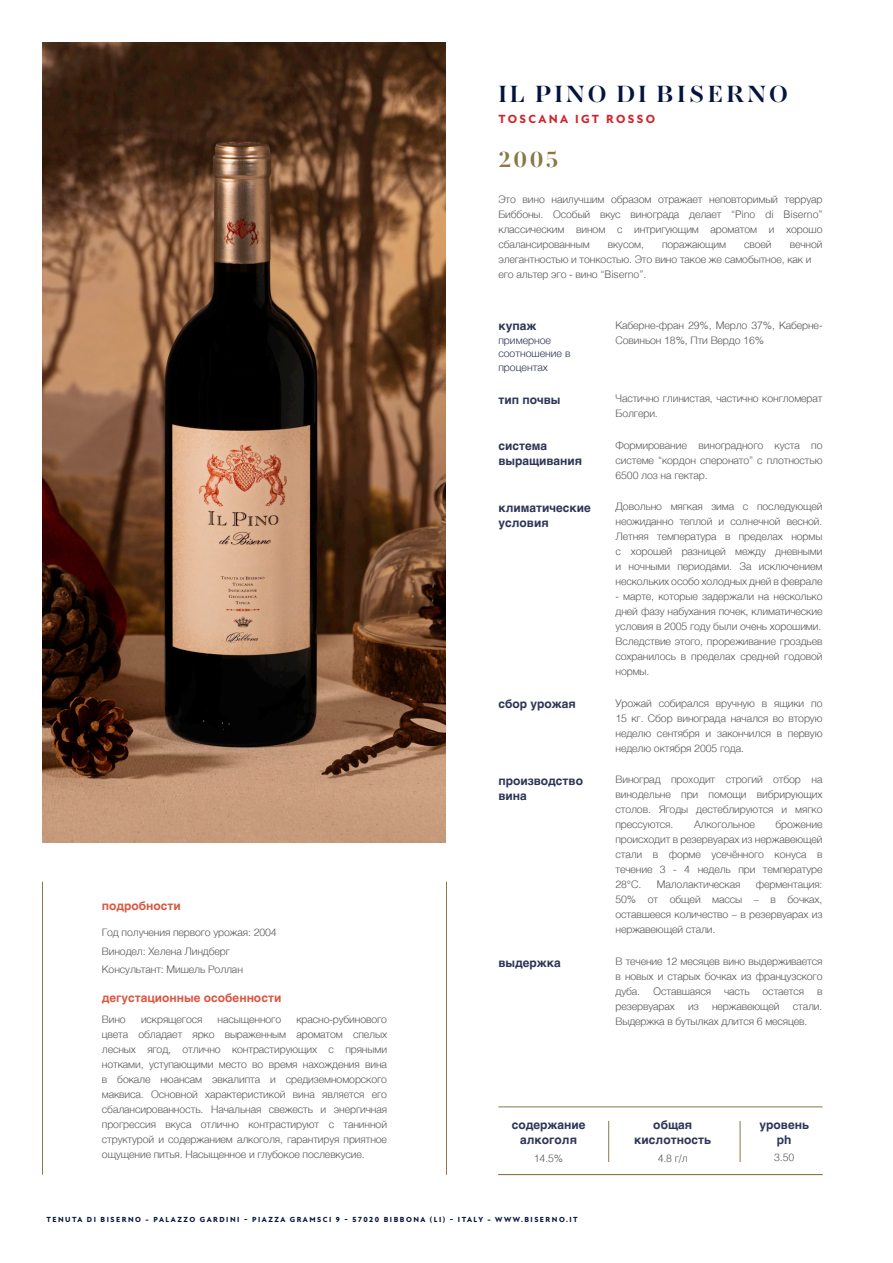
<style>
.page{position:relative;width:893px;height:1263px;background:#fff}
.page>*{position:absolute;margin:0;border:0;box-sizing:border-box;transform-origin:0 0}
.t1{font:700 24px "AW Conqueror Std Didot";letter-spacing:.125em;color:#04143c}
.t2{font:700 22.5px "AW Conqueror Std Didot";color:#897744}
.t3{font:700 12px/15px "Helvetica";color:#2d3455}
.t4{font:700 12px "Helvetica";color:#d95842}
.t5{font:800 12px "Atten New";letter-spacing:.2em;color:#d1232a}
.t6{font:300 10.5px/15px "Helvetica";letter-spacing:-.01em;color:#57585a;text-align:justify}
.t7{font:300 10.5px/13.5px "Helvetica";color:#2d3455}
.t8{font:800 7.5px "Atten New";letter-spacing:.2em;color:#04143c}
</style>
<div class="page">
<hr style="left:446px;top:882px;width:1px;height:293px;background:#897744">
<hr style="left:42px;top:882px;width:1px;height:293px;background:#897744">
<img style="left:42px;top:43px;width:404px;height:799px">
<hr style="left:498px;top:1174px;width:324px;height:1px;background:#897744">
<hr style="left:608px;top:1121px;width:1px;height:41px;background:#897744">
<hr style="left:740px;top:1121px;width:1px;height:41px;background:#897744">
<hr style="left:498px;top:1106px;width:324px;height:1px;background:#897744">
<p class="t1" style="left:498px;top:82px;width:291px">IL PINO DI BISERNO</p>
<p class="t5" style="left:498px;top:112px;width:158px">TOSCANA IGT ROSSO</p>
<p class="t2" style="left:498px;top:148px;width:62px">2005</p>
<p class="t6" style="left:498px;top:191px;width:326px">Это вино наилучшим образом отражает неповторимый терруар Биббоны. Особый вкус винограда делает “Pino di Biserno” классическим вином с интригующим ароматом и хорошо сбалансированным</p>
<p class="t6" style="left:498px;top:236px;width:326px;text-indent:291px">вечной элегантностью и тонкостью. Это вино такое же самобытное, как и</p>
<p class="t6" style="left:498px;top:266px;width:149px">его альтер эго - вино “Biserno”.</p>
<p class="t6" style="left:608px;top:236px;width:38px">вкусом,</p>
<p class="t6" style="left:662px;top:236px;width:66px">поражающим</p>
<p class="t6" style="left:744px;top:236px;width:29px">своей</p>
<p class="t4" style="left:102px;top:896px;width:81px">подробности</p>
<p class="t6" style="left:102px;top:924px;width:176px">Год получения первого урожая: 2004</p>
<p class="t6" style="left:102px;top:943px;width:130px">Винодел: Хелена Линдберг</p>
<p class="t6" style="left:102px;top:961px;width:143px">Консультант: Мишель Роллан</p>
<p class="t4" style="left:102px;top:988px;width:181px">дегустационные особенности</p>
<p class="t6" style="left:102px;top:1011px;width:25px">Вино</p>
<p class="t6" style="left:141px;top:1011px;width:63px">искрящегося</p>
<p class="t6" style="left:218px;top:1011px;width:65px">насыщенного</p>
<p class="t6" style="left:102px;top:1011px;width:287px;text-indent:194px">красно-рубинового цвета обладает ярко выраженным ароматом спелых лесных ягод, отлично контрастирующих с пряными нотками, уступающими место во время нахождения вина в бокале нюансам эвкалипта и средиземноморского маквиса. Основной характеристикой вина является его сбалансированнocть. Начальная свежесть и энергичная прогрессия вкуса отлично контрастируют с танинной структурой и содержанием алкоголя, гарантируя приятное ощущение питья. Насыщенное и глубокое послевкусие.</p>
<p class="t3" style="left:498px;top:319px;width:40px">купаж</p>
<p class="t7" style="left:498px;top:332px;width:74px">примерное соотношение в процентах</p>
<p class="t3" style="left:498px;top:392px;width:64px">тип почвы</p>
<p class="t3" style="left:498px;top:439px;width:85px">система выращивания</p>
<p class="t3" style="left:498px;top:500px;width:94px">климатические</p>
<p class="t3" style="left:498px;top:515px;width:52px">условия</p>
<p class="t3" style="left:498px;top:697px;width:79px">сбор урожая</p>
<p class="t3" style="left:498px;top:773px;width:86px">производство</p>
<p class="t3" style="left:498px;top:788px;width:30px">вина</p>
<p class="t3" style="left:498px;top:955px;width:64px">выдержка</p>
<p class="t6" style="left:615px;top:317px;width:208px">Каберне-фран 29%, Мерло 37%, Каберне-<br>Совиньон 18%, Пти Вердо 16%</p>
<p class="t6" style="left:615px;top:390px;width:208px">Частично глинистая, частично конгломерат<br>Болгери.</p>
<p class="t6" style="left:615px;top:437px;width:208px">Формированиe виноградного куста по системе “кордон сперонато” с плотностью 6500 лоз на гектар.</p>
<p class="t6" style="left:615px;top:498px;width:208px">Довольно мягкая зима с последующей неожиданно теплой и солнечной весной.<br>Летняя температура в пределах нормы c хорошей разницей между дневными и ночными периодами. За исключением нескольких особо холодных дней в феврале</p>
<p class="t6" style="left:615px;top:588px;width:208px">- марте, которые задержали на несколько дней фазу набухания почек, климатические условия в 2005 году были очень хорошими.</p>
<p class="t6" style="left:615px;top:633px;width:208px">Вследствие этого, прореживаниe гроздьев сохранилoсь в пределах средней годовой нормы.</p>
<p class="t6" style="left:615px;top:695px;width:208px">Урожай собирался вручную в ящики по 15 кг. Сбор виноградa начался во вторую неделю сентября и закончился в первую неделю октября 2005 года.</p>
<p class="t6" style="left:615px;top:771px;width:208px">Виноград проxoдит строгий отбор на винодельне при помощи вибрирующих столов. Ягоды дестеблируются и мягко прессуются.</p>
<p class="t6" style="left:615px;top:816px;width:208px;text-indent:160px">брожение происходит в резервуарах из нержавеющей стали в форме усечённого конуса в течение 3 - 4 недель при температуре 28°С.</p>
<p class="t6" style="left:694px;top:816px;width:62px">Алкогольное</p>
<p class="t6" style="left:615px;top:876px;width:208px;text-indent:140px">ферментация:<br>50% от общей массы – в бочках, оставшееся количество – в резервуарах из нержавеющей стали.</p>
<p class="t6" style="left:615px;top:953px;width:208px">В течение 12 месяцев винo выдерживается в новых и старых бочках из французского дуба. Oставшаяся часть остается в резервуарах</p>
<p class="t6" style="left:657px;top:876px;width:85px">Малолактическая</p>
<p class="t6" style="left:688px;top:998px;width:12px">из</p>
<p class="t6" style="left:712px;top:998px;width:69px">нержавеющей</p>
<p class="t6" style="left:615px;top:998px;width:208px;text-indent:177px">стали.<br>Выдержка в бутылках длится 6 месяцев.</p>
<p class="t3" style="left:512px;top:1117px;width:75px;text-align:center">содержание алкоголя</p>
<p class="t3" style="left:653px;top:1117px;width:40px">общая</p>
<p class="t3" style="left:634px;top:1132px;width:78px">кислотность</p>
<p class="t3" style="left:759px;top:1117px;width:51px">уровень</p>
<p class="t3" style="left:777px;top:1132px;width:16px">ph</p>
<p class="t6" style="left:534px;top:1149px;width:31px">14.5%</p>
<p class="t6" style="left:658px;top:1149px;width:31px">4.8 г/л</p>
<p class="t6" style="left:774px;top:1148px;width:22px">3.50</p>
<p class="t8" style="left:46px;top:1214px;width:533px">TENUTA DI BISERNO - PALAZZO GARDINI - PIAZZA GRAMSCI 9 - 57020 BIBBONA (LI) - ITALY - WWW.BISERNO.IT</p>
</div>
